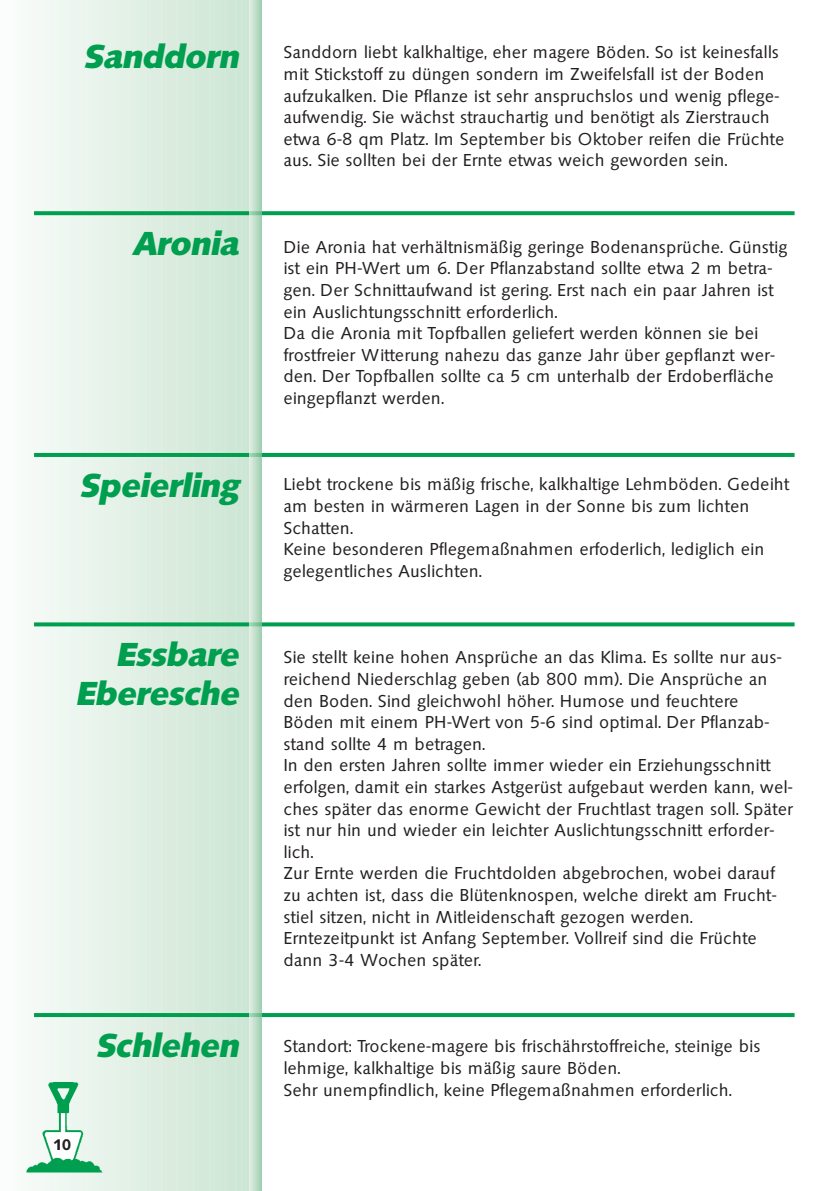
<style>
.page{position:relative;width:840px;height:1191px;background:#fff}
.page>*{position:absolute;margin:0;border:0;box-sizing:border-box;transform-origin:0 0}
.t1{font:italic 700 32px/38.4px "Saxony";color:#009f4f;text-align:right}
.t2{font:18px/21.6px "Saxony";color:#231f20}
.t3{font:600 16px "Saxony";color:#231f20}
</style>
<div class="page">
<div style="left:238px;top:0;width:12px;height:1191px;background:#cee6d5"></div>
<div style="left:228px;top:0;width:11px;height:1191px;background:#cfe7d6"></div>
<div style="left:217px;top:0;width:12px;height:1191px;background:#d1e8d8"></div>
<div style="left:206px;top:0;width:12px;height:1191px;background:#d3e9d9"></div>
<div style="left:195px;top:0;width:12px;height:1191px;background:#d5e9db"></div>
<div style="left:185px;top:0;width:12px;height:1191px;background:#d7eadc"></div>
<div style="left:174px;top:0;width:12px;height:1191px;background:#d9ebde"></div>
<div style="left:163px;top:0;width:12px;height:1191px;background:#dbecdf"></div>
<div style="left:153px;top:0;width:11px;height:1191px;background:#ddede1"></div>
<div style="left:142px;top:0;width:12px;height:1191px;background:#dfeee2"></div>
<div style="left:131px;top:0;width:12px;height:1191px;background:#e1f0e5"></div>
<div style="left:121px;top:0;width:11px;height:1191px;background:#e3f1e6"></div>
<div style="left:110px;top:0;width:12px;height:1191px;background:#e5f2e8"></div>
<div style="left:99px;top:0;width:12px;height:1191px;background:#e7f3ea"></div>
<div style="left:89px;top:0;width:11px;height:1191px;background:#e9f4ec"></div>
<div style="left:78px;top:0;width:12px;height:1191px;background:#ebf5ee"></div>
<div style="left:67px;top:0;width:12px;height:1191px;background:#ecf6f0"></div>
<div style="left:57px;top:0;width:11px;height:1191px;background:#eff7f1"></div>
<div style="left:46px;top:0;width:12px;height:1191px;background:#f1f8f3"></div>
<div style="left:35px;top:0;width:12px;height:1191px;background:#f3f9f5"></div>
<div style="left:24px;top:0;width:12px;height:1191px;background:#f5faf7"></div>
<div style="left:14px;top:0;width:12px;height:1191px;background:#f8fcf9"></div>
<div style="left:3px;top:0;width:12px;height:1191px;background:#fafdfb"></div>
<svg style="left:34px;top:211px;width:760px;height:4px;background:#0ca357"></svg>
<hr style="left:34px;top:453px;width:760px;height:4px;background:#009f4f">
<svg style="left:34px;top:622px;width:760px;height:4px;background:#19a860"></svg>
<hr style="left:34px;top:1013px;width:760px;height:4px;background:#009f4f">
<hr style="left:259px;top:0;width:2px;height:1191px;background:#97ceaa">
<hr style="left:258px;top:0;width:2px;height:1191px;background:#a1d1b1">
<hr style="left:257px;top:0;width:2px;height:1191px;background:#a9d5b7">
<hr style="left:256px;top:0;width:2px;height:1191px;background:#b0d8bd">
<hr style="left:255px;top:0;width:2px;height:1191px;background:#b9dcc3">
<hr style="left:254px;top:0;width:2px;height:1191px;background:#c0e0c9">
<hr style="left:253px;top:0;width:2px;height:1191px;background:#c8e3d0">
<hr style="left:252px;top:0;width:2px;height:1191px;background:#cfe7d6">
<hr style="left:251px;top:0;width:2px;height:1191px;background:#d8ebdd">
<hr style="left:250px;top:0;width:2px;height:1191px;background:#e0efe3">
<hr style="left:249px;top:0;width:2px;height:1191px;background:#e8f4eb">
<hr style="left:249px;top:0;width:1px;height:1191px;background:#ecf6f0">
<img style="left:26px;top:1082px;width:76px;height:90px">
<h1 class="t1" style="left:83px;top:38px;width:156px">Sanddorn</h1>
<h1 class="t1" style="left:132px;top:225px;width:107px">Aronia</h1>
<h1 class="t1" style="left:80px;top:466px;width:160px">Speierling</h1>
<h1 class="t1" style="left:76px;top:636px;width:164px">Essbare<br>Eberesche</h1>
<h1 class="t1" style="left:96px;top:1026px;width:144px">Schlehen</h1>
<p class="t3" style="left:54px;top:1134px;width:19px">10</p>
<p class="t2" style="left:283px;top:41px;width:502px">Sanddorn liebt kalkhaltige, eher magere Böden. So ist keinesfalls mit Stickstoff zu düngen sondern im Zweifelsfall ist der Boden aufzukalken. Die Pflanze ist sehr anspruchslos und wenig pflege&shy;aufwendig. Sie wächst strauchartig und benötigt als Zierstrauch etwa 6-8 qm Platz. Im September bis Oktober reifen die Früchte aus. Sie sollten bei der Ernte etwas weich geworden sein.</p>
<p class="t2" style="left:283px;top:236px;width:505px">Die Aronia hat verhältnismäßig geringe Bodenansprüche. Günstig ist ein PH-Wert um 6. Der Pflanzabstand sollte etwa 2 m betra&shy;gen. Der Schnittaufwand ist gering. Erst nach ein paar Jahren ist ein Auslichtungsschnitt erforderlich.<br>Da die Aronia mit Topfballen geliefert werden können sie bei frostfreier Witterung nahezu das ganze Jahr über gepflanzt wer&shy;den. Der Topfballen sollte ca 5 cm unterhalb der Erdoberfläche eingepflanzt werden.</p>
<p class="t2" style="left:283px;top:473px;width:507px">Liebt trockene bis mäßig frische, kalkhaltige Lehmböden. Gedeiht am besten in wärmeren Lagen in der Sonne bis zum lichten Schatten.<br>Keine besonderen Pflegemaßnahmen erfoderlich, lediglich ein gelegentliches Auslichten.</p>
<p class="t2" style="left:283px;top:646px;width:510px">Sie stellt keine hohen Ansprüche an das Klima. Es sollte nur aus&shy;reichend Niederschlag geben (ab 800 mm). Die Ansprüche an den Boden. Sind gleichwohl höher. Humose und feuchtere Böden mit einem PH-Wert von 5-6 sind optimal. Der Pflanzab&shy;stand sollte 4 m betragen.<br>In den ersten Jahren sollte immer wieder ein Erziehungsschnitt erfolgen, damit ein starkes Astgerüst aufgebaut werden kann, wel&shy;ches später das enorme Gewicht der Fruchtlast tragen soll. Später ist nur hin und wieder ein leichter Auslichtungsschnitt erforder&shy;lich.<br>Zur Ernte werden die Fruchtdolden abgebrochen, wobei darauf zu achten ist, dass die Blütenknospen, welche direkt am Frucht&shy;stiel sitzen, nicht in Mitleidenschaft gezogen werden.<br>Erntezeitpunkt ist Anfang September. Vollreif sind die Früchte dann 3-4 Wochen später.</p>
<p class="t2" style="left:283px;top:1035px;width:478px">Standort: Trockene-magere bis frischährstoffreiche, steinige bis lehmige, kalkhaltige bis mäßig saure Böden.<br>Sehr unempfindlich, keine Pflegemaßnahmen erforderlich.</p>
</div>
